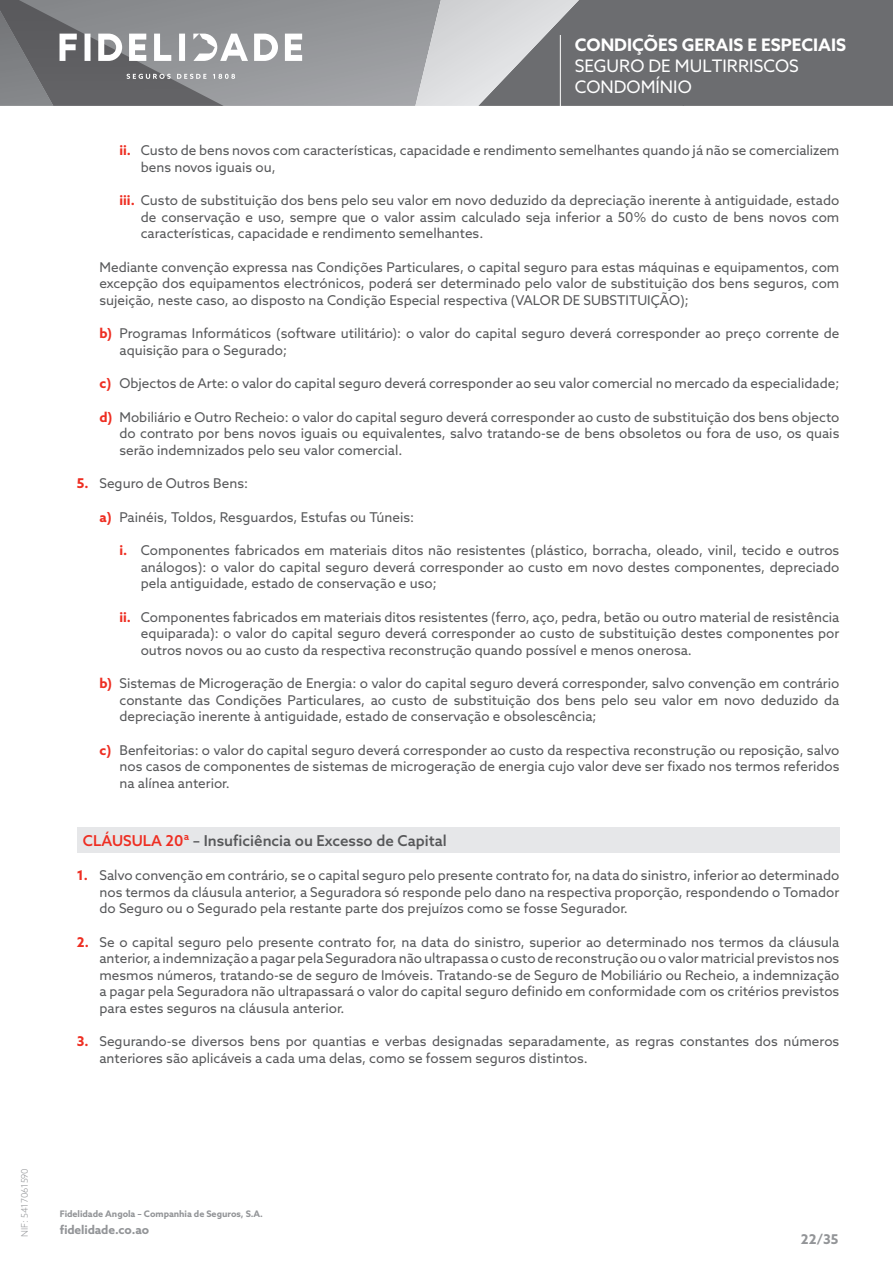
<style>
.page{position:relative;width:893px;height:1263px;background:#fff}
.page>*{position:absolute;margin:0;border:0;box-sizing:border-box;transform-origin:0 0}
.t1{font:17.25px/20.7px "Azo Sans";color:#fff}
.t2{font:700 17.25px "Azo Sans";color:#fff}
.clausula{font:500 15px "Azo Sans";color:#57585a}
.Texto_Normal{font:13.5px/16.5px "Azo Sans";color:#57585a;text-align:justify}
.t3{font:700 13.5px "Azo Sans";color:#939598}
.t4{font:700 12px "Azo Sans";letter-spacing:-.01em;color:#939598}
.t5{font:700 9px "Azo Sans";letter-spacing:-.005em;color:#939598}
.t6{font:300 9px "Azo Sans";letter-spacing:-.005em;color:#939598}
.s1{font-weight:700;color:#ee2e22}
.s2{color:#ee2e22}
</style>
<div class="page">
<svg style="left:302px;top:0;width:113px;height:106px;background:#999a9e"></svg>
<svg style="left:415px;top:0;width:478px;height:106px;background:#848588"></svg>
<svg style="left:0;top:0;width:302px;height:106px;background:#8b8d8f"></svg>
<hr style="left:560px;top:35px;width:1px;height:72px;background:#fff">
<div style="left:77px;top:827px;width:762px;height:26px;background:#e6e7e9"></div>
<p class="t2" style="left:575px;top:34px;width:273px">CONDIÇÕES GERAIS E ESPECIAIS</p>
<p class="t1" style="left:575px;top:55px;width:226px">SEGURO DE MULTIRRISCOS<br>CONDOMÍNIO</p>
<p class="Texto_Normal" style="left:141px;top:142px;width:700px;text-indent:-21px"><span class="s1">ii.</span> Custo de bens novos com características, capacidade e rendimento semelhantes quando já não se comercializem bens novos iguais ou,</p>
<p class="Texto_Normal" style="left:141px;top:192px;width:700px;text-indent:-21px"><span class="s1">iii.</span> Custo de substituição dos bens pelo seu valor em novo deduzido da depreciação inerente à antiguidade, estado de conservação e uso, sempre que o valor assim calculado seja inferior a 50% do custo de bens novos com características, capacidade e rendimento semelhantes.</p>
<p class="Texto_Normal" style="left:99px;top:258px;width:741px">Mediante convenção expressa nas Condições Particulares, o capital seguro para estas máquinas e equipamentos, com excepção dos equipamentos electrónicos, poderá ser determinado pelo valor de substituição dos bens seguros, com sujeição, neste caso, ao disposto na Condição Especial respectiva (VALOR DE SUBSTITUIÇÃO);</p>
<p class="Texto_Normal" style="left:119px;top:325px;width:721px;text-indent:-20px"><span class="s1">b)</span> Programas Informáticos (software utilitário): o valor do capital seguro deverá corresponder ao preço corrente de aquisição para o Segurado;</p>
<p class="Texto_Normal" style="left:99px;top:375px;width:741px"><span class="s1">c)</span> Objectos de Arte: o valor do capital seguro deverá corresponder ao seu valor comercial no mercado da especialidade;</p>
<p class="Texto_Normal" style="left:119px;top:408px;width:721px;text-indent:-20px"><span class="s1">d)</span> Mobiliário e Outro Recheio: o valor do capital seguro deverá corresponder ao custo de substituição dos bens objecto do contrato por bens novos iguais ou equivalentes, salvo tratando-se de bens obsoletos ou fora de uso, os quais serão indemnizados pelo seu valor comercial.</p>
<p class="Texto_Normal" style="left:77px;top:475px;width:173px"><span class="s1">5.</span> Seguro de Outros Bens:</p>
<p class="Texto_Normal" style="left:99px;top:508px;width:316px"><span class="s1">a)</span> Painéis, Toldos, Resguardos, Estufas ou Túneis:</p>
<p class="Texto_Normal" style="left:141px;top:542px;width:700px;text-indent:-21px"><span class="s1">i.</span> Componentes fabricados em materiais ditos não resistentes (plástico, borracha, oleado, vinil, tecido e outros análogos): o valor do capital seguro deverá corresponder ao custo em novo destes componentes, depreciado pela antiguidade, estado de conservação e uso;</p>
<p class="Texto_Normal" style="left:141px;top:608px;width:700px;text-indent:-21px"><span class="s1">ii.</span> Componentes fabricados em materiais ditos resistentes (ferro, aço, pedra, betão ou outro material de resistência equiparada): o valor do capital seguro deverá corresponder ao custo de substituição destes componentes por outros novos ou ao custo da respectiva reconstrução quando possível e menos onerosa.</p>
<p class="Texto_Normal" style="left:119px;top:675px;width:721px;text-indent:-20px"><span class="s1">b)</span> Sistemas de Microgeração de Energia: o valor do capital seguro deverá corresponder, salvo convenção em contrário constante das Condições Particulares, ao custo de substituição dos bens pelo seu valor em novo deduzido da depreciação inerente à antiguidade, estado de conservação e obsolescência;</p>
<p class="Texto_Normal" style="left:119px;top:741px;width:721px;text-indent:-20px"><span class="s1">c)</span> Benfeitorias: o valor do capital seguro deverá corresponder ao custo da respectiva reconstrução ou reposição, salvo nos casos de componentes de sistemas de microgeração de energia cujo valor deve ser fixado nos termos referidos na alínea anterior.</p>
<p class="clausula" style="left:83px;top:830px;width:365px"><span class="s2">CLÁUSULA 20ª</span> – Insuficiência ou Excesso de Capital</p>
<p class="Texto_Normal" style="left:99px;top:867px;width:741px;text-indent:-22px"><span class="s1">1.</span> Salvo convenção em contrário, se o capital seguro pelo presente contrato for, na data do sinistro, inferior ao determinado nos termos da cláusula anterior, a Seguradora só responde pelo dano na respectiva proporção, respondendo o Tomador do Seguro ou o Segurado pela restante parte dos prejuízos como se fosse Segurador.</p>
<p class="Texto_Normal" style="left:99px;top:933px;width:741px;text-indent:-22px"><span class="s1">2.</span> Se o capital seguro pelo presente contrato for, na data do sinistro, superior ao determinado nos termos da cláusula anterior, a indemnização a pagar pela Seguradora não ultrapassa o custo de reconstrução ou o valor matricial previstos nos mesmos números, tratando-se de seguro de Imóveis. Tratando-se de Seguro de Mobiliário ou Recheio, a indemnização a pagar pela Seguradora não ultrapassará o valor do capital seguro definido em conformidade com os critérios previstos para estes seguros na cláusula anterior.</p>
<p class="Texto_Normal" style="left:99px;top:1033px;width:741px;text-indent:-22px"><span class="s1">3.</span> Segurando-se diversos bens por quantias e verbas designadas separadamente, as regras constantes dos números anteriores são aplicáveis a cada uma delas, como se fossem seguros distintos.</p>
<p class="t6" style="left:19px;top:1237px;width:70px;rotate:-90deg">NIF: 5417061590</p>
<p class="t5" style="left:60px;top:1207px;width:205px">Fidelidade Angola – Companhia de Seguros, S.A.</p>
<p class="t4" style="left:60px;top:1222px;width:91px">fidelidade.co.ao</p>
<p class="t3" style="left:801px;top:1230px;width:39px">22/35</p>
</div>
